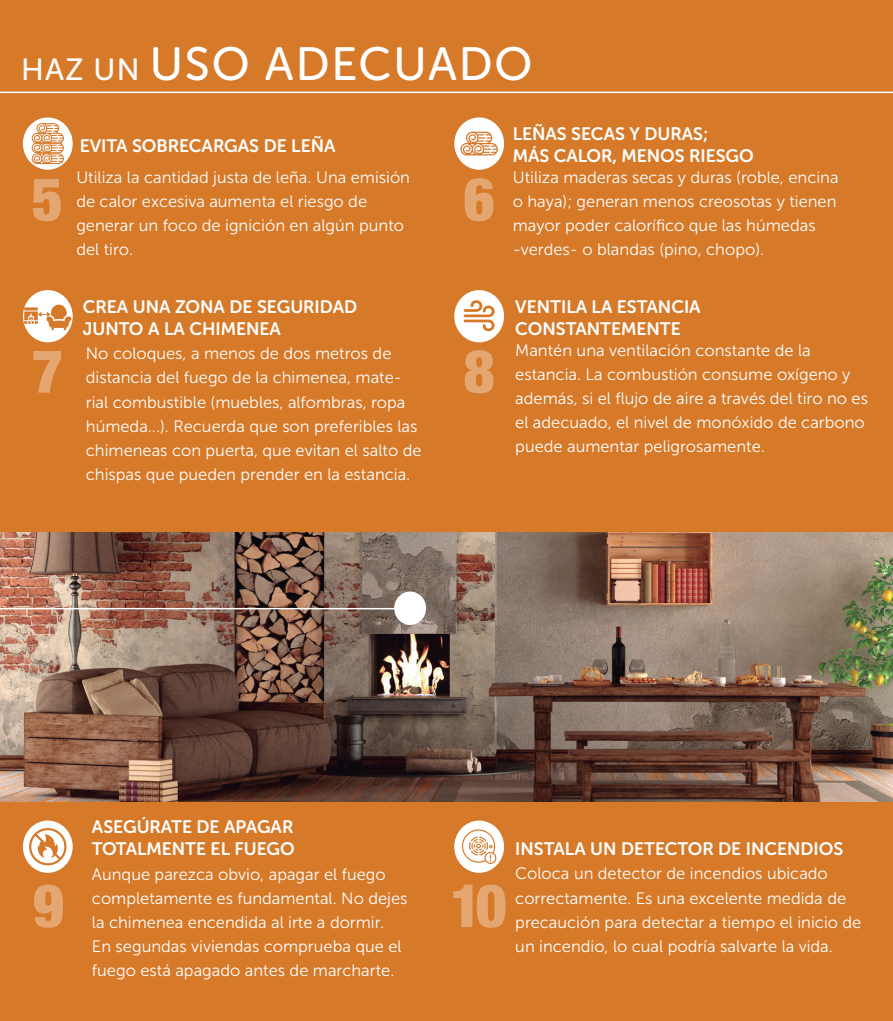
<style>
.page{position:relative;width:893px;height:1021px;background:#fff}
.page>*{position:absolute;margin:0;border:0;box-sizing:border-box;transform-origin:0 0}
.t1{font:900 condensed 60px "Helvetica Neue";color:#e5a771}
.t2{font:46.5px "Museo Sans Rounded 500";letter-spacing:.04em;color:#fff}
.t3{font:18px/21.6px "Museo Sans Rounded 700";color:#fff}
.t4{font:16.5px/24px "Museo Sans 300";color:#fff}
.s1{font-size:30.6px}
</style>
<div class="page">
<div style="left:0;top:0;width:893px;height:1020px;background:#d67929"></div>
<img style="left:0;top:532px;width:893px;height:269px">
<div style="left:23px;top:117px;width:50px;height:53px;background:#fff;border-radius:50%"></div>
<svg style="left:32px;top:123px;width:32px;height:41px"></svg>
<div style="left:454px;top:117px;width:50px;height:53px;background:#fff;border-radius:50%"></div>
<svg style="left:460px;top:132px;width:38px;height:23px"></svg>
<div style="left:454px;top:290px;width:50px;height:52px;background:#fff;border-radius:50%"></div>
<svg style="left:464px;top:300px;width:31px;height:31px"></svg>
<div style="left:23px;top:290px;width:50px;height:52px;background:#fff;border-radius:50%"></div>
<svg style="left:24px;top:305px;width:47px;height:25px"></svg>
<div style="left:23px;top:820px;width:50px;height:52px;background:#fff;border-radius:50%"></div>
<svg style="left:29px;top:828px;width:37px;height:37px"></svg>
<div style="left:454px;top:820px;width:50px;height:52px;background:#fff;border-radius:50%"></div>
<svg style="left:462px;top:829px;width:34px;height:35px"></svg>
<hr style="left:0;top:92px;width:893px;height:1px;background:#fff">
<hr style="left:0;top:608px;width:412px;height:1px;background:#fff">
<div style="left:394px;top:591px;width:32px;height:34px;background:#fff;border-radius:50%"></div>
<h2 class="t2" style="left:21px;top:38px;width:513px"><span class="s1">HAZ UN</span> USO ADECUADO</h2>
<p class="t3" style="left:80px;top:135px;width:257px">EVITA SOBRECARGAS DE LEÑA</p>
<p class="t4" style="left:76px;top:165px;width:335px">Utiliza la cantidad justa de leña. Una emisión de calor excesiva aumenta el riesgo de generar un foco de ignición en algún punto del tiro.</p>
<h1 class="t1" style="left:32px;top:150px;width:33px">5</h1>
<h1 class="t1" style="left:463px;top:150px;width:33px">6</h1>
<p class="t3" style="left:83px;top:296px;width:276px">CREA UNA ZONA DE SEGURIDAD<br>JUNTO A LA CHIMENEA</p>
<p class="t3" style="left:513px;top:123px;width:243px">LEÑAS SECAS Y DURAS;<br>MÁS CALOR, MENOS RIESGO</p>
<p class="t4" style="left:513px;top:165px;width:327px">Utiliza maderas secas y duras (roble, encina o haya); generan menos creosotas y tienen mayor poder calorífico que las húmedas -verdes- o blandas (pino, chopo).</p>
<p class="t3" style="left:515px;top:296px;width:187px">VENTILA LA ESTANCIA<br>CONSTANTEMENTE</p>
<h1 class="t1" style="left:32px;top:322px;width:33px">7</h1>
<h1 class="t1" style="left:463px;top:322px;width:33px">8</h1>
<p class="t4" style="left:515px;top:338px;width:354px">Mantén una ventilación constante de la estancia. La combustión consume oxígeno y además, si el flujo de aire a través del tiro no es el adecuado, el nivel de monóxido de carbono puede aumentar peligrosamente.</p>
<p class="t4" style="left:86px;top:342px;width:337px">No coloques, a menos de dos metros de distancia del fuego de la chimenea, mate&shy;rial combustible (muebles, alfombras, ropa húmeda...). Recuerda que son preferibles las chimeneas con puerta, que evitan el salto de chispas que pueden prender en la estancia.</p>
<h1 class="t1" style="left:33px;top:856px;width:33px">9</h1>
<p class="t3" style="left:92px;top:816px;width:204px">ASEGÚRATE DE APAGAR<br>TOTALMENTE EL FUEGO</p>
<p class="t4" style="left:92px;top:861px;width:317px">Aunque parezca obvio, apagar el fuego completamente es fundamental. No dejes la chimenea encendida al irte a dormir.<br>En segundas viviendas comprueba que el fuego está apagado antes de marcharte.</p>
<h1 class="t1" style="left:450px;top:856px;width:58px">10</h1>
<p class="t3" style="left:515px;top:837px;width:330px">INSTALA UN DETECTOR DE INCENDIOS</p>
<p class="t4" style="left:515px;top:861px;width:348px">Coloca un detector de incendios ubicado correctamente. Es una excelente medida de precaución para detectar a tiempo el inicio de un incendio, lo cual podría salvarte la vida.</p>
</div>
